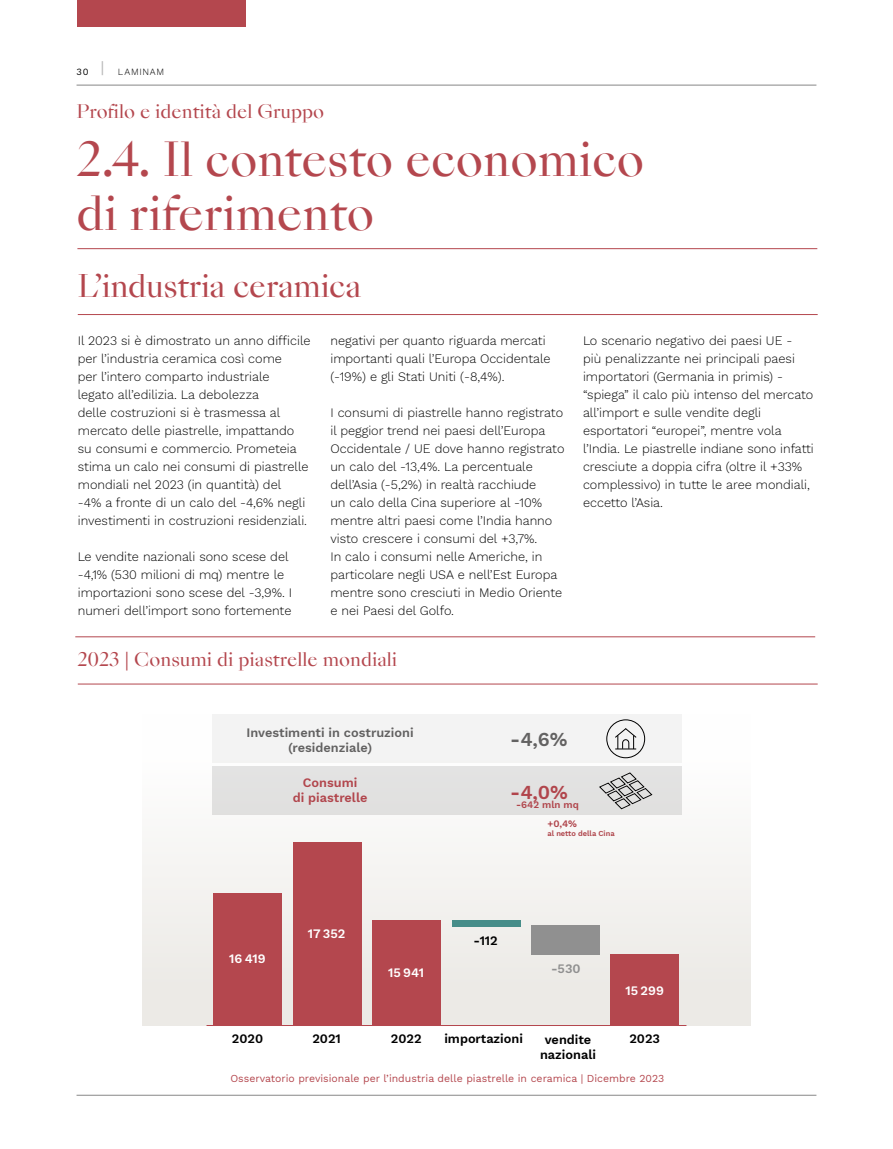
<style>
.page{position:relative;width:893px;height:1149px;background:#fff}
.page>*{position:absolute;margin:0;border:0;box-sizing:border-box;transform-origin:0 0}
.t1{font:45px/54px "Sang Bleu Empire";color:#b4474e}
.t2{font:30px "Sang Bleu Empire";letter-spacing:-.01em;color:#b4474e}
.t3{font:600 19.5px "Work Sans";color:#646363}
.t4{font:600 19.5px "Work Sans";color:#b4474e}
.t5{font:18px "Sang Bleu Empire";color:#b4474e}
.t6{font:300 12.75px/18px "Work Sans";color:#000}
.t7{font:600 12.75px "Work Sans";color:#000}
.t8{font:600 12.75px/15px "Work Sans";color:#646363;text-align:center}
.t9{font:600 12.75px "Work Sans";color:#fff}
.t10{font:600 12.75px/15px "Work Sans";color:#b4474e;text-align:center}
.t11{font:600 12.75px "Work Sans";color:#909090}
.t12{font:10.5px "Work Sans";color:#b4474e}
.t13{font:600 9.75px/19px "Work Sans";color:#b4474e;text-align:right}
.t14{font:300 9.3px "Work Sans";letter-spacing:.08em;color:#000}
.t15{font:9.3px "Work Sans";color:#000}
.t16{font:600 7.5px "Work Sans";color:#b4474e}
</style>
<div class="page">
<hr style="left:75px;top:636px;width:740px;height:1px;background:#b4474e">
<div style="left:77px;top:0;width:168px;height:27px;background:#b4474e"></div>
<hr style="left:77px;top:248px;width:740px;height:1px;background:#b4474e">
<hr style="left:78px;top:314px;width:740px;height:1px;background:#b4474e">
<hr style="left:78px;top:683px;width:740px;height:1px;background:#b4474e">
<svg style="left:142px;top:714px;width:609px;height:311px;fill:#f3f3f1"></svg>
<div style="left:214px;top:893px;width:68px;height:132px;background:#b4474e"></div>
<div style="left:293px;top:842px;width:68px;height:183px;background:#b4474e"></div>
<div style="left:372px;top:919px;width:68px;height:106px;background:#b4474e"></div>
<div style="left:532px;top:925px;width:68px;height:29px;background:#909090"></div>
<div style="left:611px;top:953px;width:68px;height:72px;background:#b4474e"></div>
<div style="left:452px;top:919px;width:68px;height:7px;background:#468d89"></div>
<hr style="left:207px;top:1024px;width:479px;height:1px;background:#b4474e">
<svg style="left:102px;top:61px;width:1px;height:14px"></svg>
<hr style="left:77px;top:85px;width:739px;height:1px;background:#878787">
<hr style="left:77px;top:1094px;width:739px;height:1px;background:#878787">
<p class="t15" style="left:77px;top:65px;width:14px">30</p>
<p class="t14" style="left:118px;top:65px;width:48px">LAMINAM</p>
<h3 class="t5" style="left:77px;top:99px;width:249px">Profilo e identità del Gruppo</h3>
<h1 class="t1" style="left:77px;top:134px;width:569px">2.4. Il contesto economico di riferimento</h1>
<h2 class="t2" style="left:77px;top:265px;width:285px">L’industria ceramica</h2>
<p class="t6" style="left:78px;top:331px;width:234px">Il 2023 si è dimostrato un anno difficile per l’industria ceramica così come<br>per l’intero comparto industriale<br>legato all’edilizia. La debolezza<br>delle costruzioni si è trasmessa al mercato delle piastrelle, impattando su consumi e commercio. Prometeia stima un calo nei consumi di piastrelle mondiali nel 2023 (in quantità) del<br>-4% a fronte di un calo del -4,6% negli investimenti in costruzioni residenziali.</p>
<p class="t6" style="left:78px;top:547px;width:216px">Le vendite nazionali sono scese del -4,1% (530 milioni di mq) mentre le importazioni sono scese del -3,9%. I numeri dell’import sono fortemente</p>
<p class="t6" style="left:330px;top:331px;width:222px">negativi per quanto riguarda mercati importanti quali l’Europa Occidentale (-19%) e gli Stati Uniti (-8,4%).</p>
<p class="t6" style="left:330px;top:403px;width:236px">I consumi di piastrelle hanno registrato il peggior trend nei paesi dell’Europa Occidentale / UE dove hanno registrato un calo del -13,4%. La percentuale dell’Asia (-5,2%) in realtà racchiude<br>un calo della Cina superiore al -10% mentre altri paesi come l’India hanno visto crescere i consumi del +3,7%.<br>In calo i consumi nelle Americhe, in particolare negli USA e nell’Est Europa mentre sono cresciuti in Medio Oriente e nei Paesi del Golfo.</p>
<h3 class="t5" style="left:77px;top:647px;width:321px">2023 | Consumi di piastrelle mondiali</h3>
<p class="t6" style="left:583px;top:331px;width:232px">Lo scenario negativo dei paesi UE - più penalizzante nei principali paesi importatori (Germania in primis) - “spiega” il calo più intenso del mercato all’import e sulle vendite degli esportatori “europei”, mentre vola l’India. Le piastrelle indiane sono infatti cresciute a doppia cifra (oltre il +33% complessivo) in tutte le aree mondiali, eccetto l’Asia.</p>
<p class="t8" style="left:247px;top:724px;width:169px">Investimenti in costruzioni (residenziale)</p>
<h3 class="t3" style="left:510px;top:724px;width:59px">-4,6%</h3>
<h3 class="t4" style="left:510px;top:776px;width:59px">-4,0%</h3>
<p class="t10" style="left:293px;top:774px;width:76px">Consumi<br>di piastrelle</p>
<p class="t13" style="left:516px;top:794px;width:64px">-642 mln mq +0,4%</p>
<p class="t16" style="left:547px;top:827px;width:69px">al netto della Cina</p>
<p class="t9" style="left:229px;top:948px;width:38px">16 419</p>
<p class="t9" style="left:308px;top:923px;width:39px">17 352</p>
<p class="t7" style="left:474px;top:930px;width:26px">-112</p>
<p class="t9" style="left:388px;top:962px;width:38px">15 941</p>
<p class="t11" style="left:551px;top:958px;width:31px">-530</p>
<p class="t9" style="left:625px;top:980px;width:40px">15 299</p>
<p class="t7" style="left:232px;top:1028px;width:33px">2020</p>
<p class="t7" style="left:312px;top:1028px;width:30px">2021</p>
<p class="t7" style="left:391px;top:1028px;width:32px">2022</p>
<p class="t7" style="left:444px;top:1028px;width:80px">importazioni</p>
<p class="t7" style="left:545px;top:1029px;width:48px">vendite</p>
<p class="t7" style="left:629px;top:1028px;width:32px">2023</p>
<p class="t7" style="left:540px;top:1044px;width:57px">nazionali</p>
<p class="t12" style="left:230px;top:1069px;width:435px">Osservatorio previsionale per l’industria delle piastrelle in ceramica | Dicembre 2023</p>
</div>
